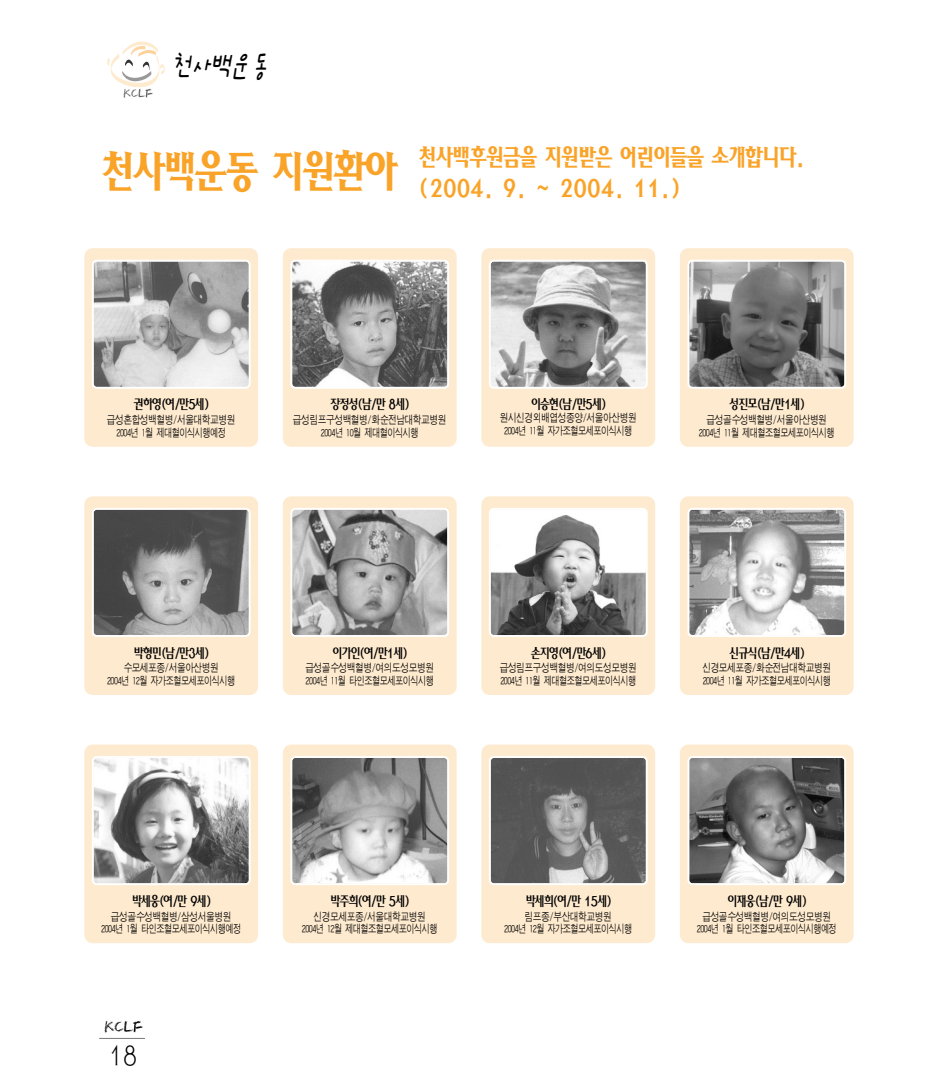
<style>
.page{position:relative;width:942px;height:1091px;background:#fff}
.page>*{position:absolute;margin:0;border:0;box-sizing:border-box;transform-origin:0 0}
.t1{font:42px "Sapph IIB";letter-spacing:-.075em;color:#f9a328;scale:.8 1}
.t2{font:italic 35px "San Ks M";color:#000;scale:.8 1}
.t3{font:24.5px "Sapph IIL";color:#000;scale:.8 1}
.t4{font:22.75px/31.3px "Sapph IIB";letter-spacing:-.075em;color:#f9a328;scale:.8 1}
.t5{font:12.78px "Sapph IIM";letter-spacing:-.115em;color:#000;scale:.8 1}
.t6{font:11.03px/13px "J Cmg J";letter-spacing:-.075em;color:#000;text-align:center;scale:.8 1}
</style>
<div class="page">
<div style="left:84px;top:248px;width:174px;height:198px;background:#feeace;border-radius:8px"></div>
<img style="left:94px;top:261px;width:155px;height:126px;border-radius:3px">
<div style="left:92px;top:259px;width:159px;height:129px;border:2px solid #fff;border-radius:4px"></div>
<div style="left:283px;top:248px;width:173px;height:198px;background:#feeace;border-radius:8px"></div>
<img style="left:292px;top:261px;width:155px;height:126px;border-radius:3px">
<div style="left:290px;top:259px;width:159px;height:129px;border:2px solid #fff;border-radius:4px"></div>
<div style="left:481px;top:248px;width:174px;height:198px;background:#feeace;border-radius:8px"></div>
<img style="left:490px;top:261px;width:156px;height:126px;border-radius:3px">
<div style="left:489px;top:259px;width:158px;height:129px;border:2px solid #fff;border-radius:4px"></div>
<div style="left:680px;top:248px;width:173px;height:198px;background:#feeace;border-radius:8px"></div>
<img style="left:689px;top:261px;width:155px;height:126px;border-radius:3px">
<div style="left:687px;top:259px;width:159px;height:129px;border:2px solid #fff;border-radius:4px"></div>
<div style="left:84px;top:496px;width:174px;height:198px;background:#feeace;border-radius:8px"></div>
<img style="left:94px;top:509px;width:155px;height:126px;border-radius:3px">
<div style="left:92px;top:508px;width:159px;height:129px;border:2px solid #fff;border-radius:4px"></div>
<div style="left:283px;top:496px;width:173px;height:198px;background:#feeace;border-radius:8px"></div>
<img style="left:292px;top:509px;width:155px;height:126px;border-radius:3px">
<div style="left:290px;top:508px;width:159px;height:129px;border:2px solid #fff;border-radius:4px"></div>
<div style="left:481px;top:496px;width:174px;height:198px;background:#feeace;border-radius:8px"></div>
<img style="left:490px;top:509px;width:156px;height:126px;border-radius:3px">
<div style="left:489px;top:508px;width:158px;height:129px;border:2px solid #fff;border-radius:4px"></div>
<div style="left:680px;top:496px;width:173px;height:198px;background:#feeace;border-radius:8px"></div>
<img style="left:689px;top:509px;width:155px;height:126px;border-radius:3px">
<div style="left:687px;top:508px;width:159px;height:129px;border:2px solid #fff;border-radius:4px"></div>
<div style="left:84px;top:744px;width:174px;height:199px;background:#feeace;border-radius:8px"></div>
<img style="left:94px;top:757px;width:155px;height:126px;border-radius:3px">
<div style="left:92px;top:756px;width:159px;height:129px;border:2px solid #fff;border-radius:4px"></div>
<div style="left:283px;top:744px;width:173px;height:199px;background:#feeace;border-radius:8px"></div>
<img style="left:292px;top:757px;width:155px;height:126px;border-radius:3px">
<div style="left:290px;top:756px;width:159px;height:129px;border:2px solid #fff;border-radius:4px"></div>
<div style="left:481px;top:744px;width:174px;height:199px;background:#feeace;border-radius:8px"></div>
<img style="left:490px;top:757px;width:156px;height:126px;border-radius:3px">
<div style="left:489px;top:756px;width:158px;height:129px;border:2px solid #fff;border-radius:4px"></div>
<div style="left:680px;top:744px;width:173px;height:199px;background:#feeace;border-radius:8px"></div>
<img style="left:689px;top:757px;width:155px;height:126px;border-radius:3px">
<div style="left:687px;top:756px;width:159px;height:129px;border:2px solid #fff;border-radius:4px"></div>
<svg style="left:104px;top:1020px;width:39px;height:12px"></svg>
<hr style="left:99px;top:1037px;width:46px;height:1px;background:#808080">
<svg style="left:107px;top:41px;width:58px;height:57px"></svg>
<h2 class="t2" style="left:171px;top:53px;width:131px">천사백운동</h2>
<h1 class="t1" style="left:101px;top:152px;width:372px">천사백운동 지원환아</h1>
<h3 class="t4" style="left:418px;top:142px;width:485px">천사백후원금을 지원받은 어린이들을 소개합니다. (2004. 9. ~ 2004. 11.)</h3>
<p class="t5" style="left:134px;top:399px;width:95px">권하영(여/만5세)</p>
<p class="t6" style="left:107px;top:414px;width:162px">급성혼합성백혈병/서울대학교병원<br>2004년 1월 제대혈이식시행예정</p>
<p class="t5" style="left:330px;top:399px;width:100px">장정성(남/만 8세)</p>
<p class="t6" style="left:293px;top:414px;width:194px">급성림프구성백혈병/화순전남대학교병원<br>2004년 10월 제대혈이식시행</p>
<p class="t5" style="left:530px;top:399px;width:95px">이승현(남/만5세)</p>
<p class="t6" style="left:499px;top:412px;width:173px">원시신경외배엽성종양/서울아산병원<br>2004년 11월 자가조혈모세포이식시행</p>
<p class="t5" style="left:729px;top:399px;width:95px">성진모(남/만1세)</p>
<p class="t6" style="left:699px;top:414px;width:171px">급성골수성백혈병/서울아산병원<br>2004년 11월 제대혈조혈모세포이식시행</p>
<p class="t5" style="left:134px;top:647px;width:95px">박형민(남/만3세)</p>
<p class="t6" style="left:107px;top:662px;width:162px">수모세포종/서울아산병원<br>2004년 12월 자가조혈모세포이식시행</p>
<p class="t5" style="left:332px;top:647px;width:95px">이가인(여/만1세)</p>
<p class="t6" style="left:305px;top:662px;width:162px;text-align:left">급성골수성백혈병/여의도성모병원<br>2004년 11월 타인조혈모세포이식시행</p>
<p class="t5" style="left:530px;top:647px;width:95px">손지영(여/만6세)</p>
<p class="t6" style="left:499px;top:662px;width:173px;text-align:left">급성림프구성백혈병/여의도성모병원<br>2004년 11월 제대혈조혈모세포이식시행</p>
<p class="t5" style="left:729px;top:647px;width:95px">신규식(남/만4세)</p>
<p class="t6" style="left:702px;top:662px;width:162px;text-align:left">신경모세포종/화순전남대학교병원<br>2004년 11월 자가조혈모세포이식시행</p>
<p class="t5" style="left:132px;top:895px;width:100px">박세웅(여/만 9세)</p>
<p class="t6" style="left:101px;top:910px;width:177px">급성골수성백혈병/삼성서울병원<br>2004년 1월 타인조혈모세포이식시행예정</p>
<h3 class="t3" style="left:108px;top:1044px;width:38px">18</h3>
<p class="t5" style="left:330px;top:895px;width:100px">박주희(여/만 5세)</p>
<p class="t6" style="left:302px;top:910px;width:171px">신경모세포종/서울대학교병원<br>2004년 12월 제대혈조혈모세포이식시행</p>
<p class="t5" style="left:525px;top:895px;width:109px">박세희(여/만 15세)</p>
<p class="t6" style="left:504px;top:910px;width:162px">림프종/부산대학교병원<br>2004년 12월 자가조혈모세포이식시행</p>
<p class="t5" style="left:727px;top:895px;width:100px">이재웅(남/만 9세)</p>
<p class="t6" style="left:696px;top:910px;width:177px">급성골수성백혈병/여의도성모병원<br>2004년 1월 타인조혈모세포이식시행예정</p>
</div>
